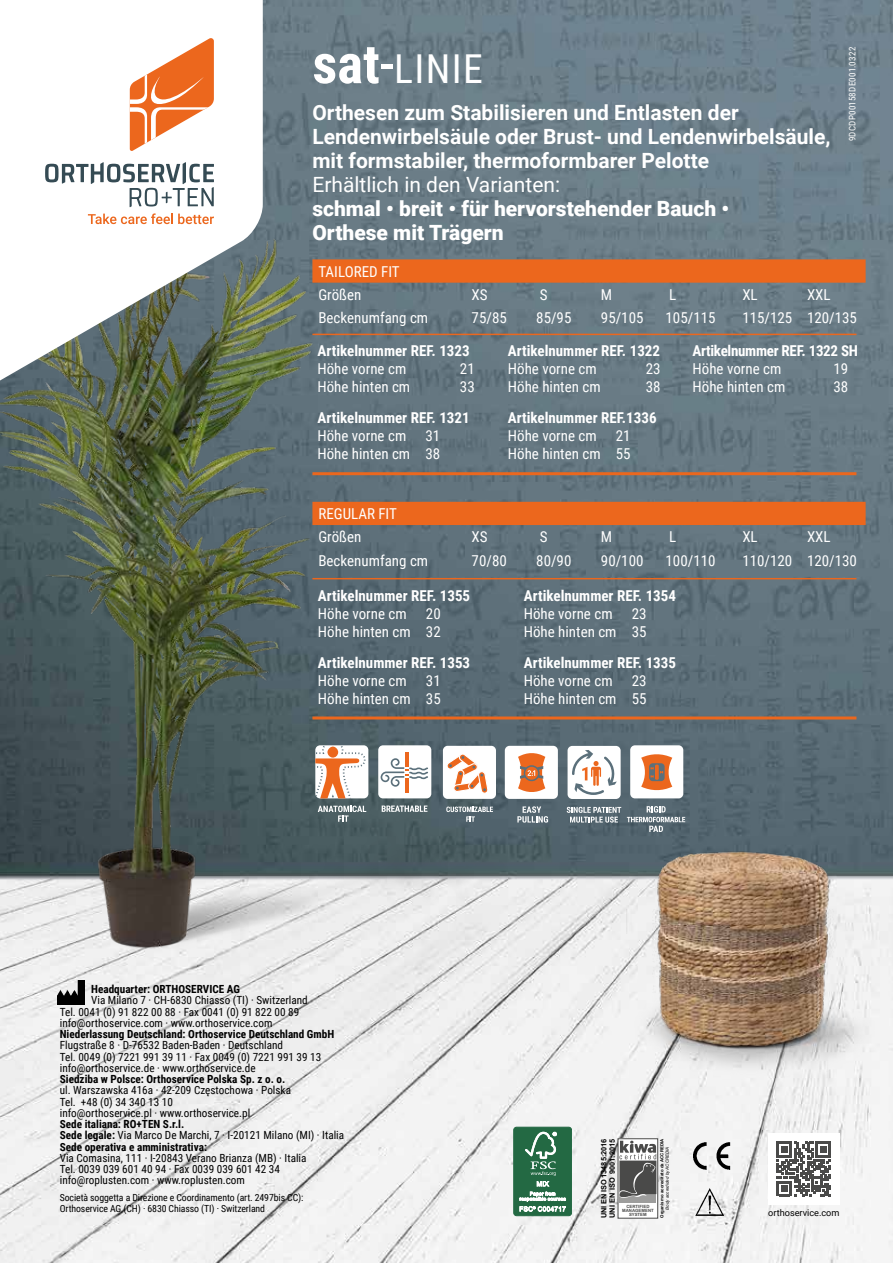
<style>
.page{position:relative;width:893px;height:1263px;background:#fff}
.page>*{position:absolute;margin:0;border:0;box-sizing:border-box;transform-origin:0 0}
.t1{font:39.9px "Roboto Condensed";letter-spacing:.035em;color:#fff}
.t2{font:700 21px/24px "Roboto";color:#fff}
.t3{font:900 21px/24px "Roboto";color:#fff}
.t4{font:21px "Roboto";color:#fff}
.t5{font:15px/18px "Roboto Condensed";color:#fff;text-align:right}
.t6{font:700 15px "Roboto Condensed";color:#fff}
.t7{font:700 15px "Roboto Condensed";letter-spacing:-.02em;color:#fff}
.t8{font:11.25px/11.2px "Roboto Condensed";color:#000}
.t9{font:700 11.25px/11.2px "Roboto Condensed";color:#000}
.t10{font:9.75px/11.2px "Roboto Condensed";letter-spacing:-.01em;color:#000}
.t11{font:9.15px "Roboto";color:#000}
.t12{font:9px "Roboto Condensed";letter-spacing:.03em;color:#fff}
.t13{font:700 7.35px "Arial";letter-spacing:-.005em;color:#000}
.t14{font:700 4.35px "Arial";letter-spacing:.01em;color:#000}
.t15{font:700 4.35px/4.1px "Arial";letter-spacing:.005em;color:#4a4a49;text-align:center}
.t16{font:italic 4.35px "Arial";letter-spacing:.01em;color:#000}
.s1{font-weight:700;font-size:54.75px}
.s2{font-size:54.75px}
.s3{font-weight:400}
</style>
<div class="page">
<img style="left:0;top:0;width:893px;height:1263px">
<img style="left:0;top:188px;width:524px;height:797px">
<img style="left:57px;top:980px;width:28px;height:25px">
<svg style="left:0;top:0;width:263px;height:413px"></svg>
<svg style="left:45px;top:162px;width:169px;height:45px"></svg>
<svg style="left:88px;top:213px;width:126px;height:11px"></svg>
<svg style="left:130px;top:37px;width:84px;height:114px"></svg>
<div style="left:768px;top:1133px;width:72px;height:72px;background:#fff"></div>
<svg style="left:777px;top:1142px;width:54px;height:54px"></svg>
<div style="left:618px;top:1139px;width:40px;height:79px;background:#fff"></div>
<div style="left:618px;top:1138px;width:40px;height:80px;border:1px solid #4a4a49"></div>
<div style="left:619px;top:1194px;width:37px;height:9px;background:#9d9d9c"></div>
<svg style="left:619px;top:1141px;width:37px;height:57px"></svg>
<img style="left:694px;top:1140px;width:36px;height:30px">
<img style="left:694px;top:1186px;width:29px;height:30px">
<svg style="left:312px;top:259px;width:554px;height:24px;background:#e76720"></svg>
<div style="left:312px;top:502px;width:554px;height:23px;background:#ec671d"></div>
<img style="left:627px;top:804px;width:266px;height:283px">
<hr style="left:312px;top:472px;width:544px;height:3px;background:#ec671d">
<hr style="left:312px;top:716px;width:544px;height:3px;background:#ec671d">
<hr style="left:312px;top:334px;width:544px;height:1px;background:#ec671d">
<hr style="left:312px;top:578px;width:544px;height:1px;background:#ec671d">
<div style="left:514px;top:1127px;width:58px;height:89px;background:#236943;border-radius:3px"></div>
<div style="left:513px;top:1127px;width:59px;height:89px;border:1px solid #236943;border-radius:3px"></div>
<svg style="left:519px;top:1132px;width:47px;height:79px"></svg>
<svg style="left:318px;top:806px;width:48px;height:16px"></svg>
<div style="left:315px;top:745px;width:53px;height:53px;background:#fff;border-radius:5px"></div>
<svg style="left:315px;top:745px;width:51px;height:53px"></svg>
<svg style="left:382px;top:805px;width:45px;height:7px"></svg>
<div style="left:378px;top:745px;width:53px;height:53px;background:#fff;border-radius:5px"></div>
<hr style="left:405px;top:753px;width:3px;height:14px;background:#ec671d">
<hr style="left:405px;top:778px;width:3px;height:15px;background:#ec671d">
<svg style="left:381px;top:758px;width:47px;height:29px"></svg>
<svg style="left:446px;top:806px;width:47px;height:16px"></svg>
<div style="left:443px;top:746px;width:53px;height:53px;background:#fff;border-radius:5px"></div>
<svg style="left:447px;top:754px;width:41px;height:40px"></svg>
<svg style="left:517px;top:806px;width:31px;height:17px"></svg>
<div style="left:505px;top:746px;width:53px;height:53px;background:#fff;border-radius:5px"></div>
<svg style="left:518px;top:752px;width:27px;height:41px"></svg>
<svg style="left:520px;top:765px;width:23px;height:16px"></svg>
<svg style="left:567px;top:807px;width:54px;height:16px"></svg>
<div style="left:568px;top:746px;width:53px;height:53px;background:#fff;border-radius:5px"></div>
<svg style="left:572px;top:750px;width:45px;height:45px"></svg>
<div style="left:630px;top:745px;width:53px;height:53px;background:#fff;border-radius:5px"></div>
<svg style="left:641px;top:753px;width:31px;height:38px"></svg>
<svg style="left:649px;top:763px;width:16px;height:18px"></svg>
<svg style="left:627px;top:806px;width:58px;height:26px;background:#74828a"></svg>
<h1 class="t1" style="left:312px;top:41px;width:172px"><span class="s1">sat</span><span class="s2">-</span>LINIE</h1>
<h2 class="t2" style="left:312px;top:100px;width:520px">Orthesen zum Stabilisieren und Entlasten der<br>Lendenwirbelsäule oder Brust- und Lendenwirbelsäule, mit formstabiler, thermoformbarer Pelotte</h2>
<h2 class="t4" style="left:312px;top:170px;width:249px">Erhältlich in den Varianten:</h2>
<h2 class="t3" style="left:312px;top:196px;width:418px">schmal • breit • für hervorstehender Bauch •<br>Orthese mit Trägern</h2>
<h3 class="t5" style="left:318px;top:259px;width:83px;line-height:23.2px;text-align:left">TAILORED FIT<br>Größen</h3>
<h3 class="t5" style="left:472px;top:285px;width:18px">XS</h3>
<h3 class="t5" style="left:540px;top:285px;width:9px">S</h3>
<h3 class="t5" style="left:601px;top:285px;width:13px">M</h3>
<h3 class="t5" style="left:669px;top:285px;width:9px">L</h3>
<h3 class="t5" style="left:742px;top:285px;width:17px">XL</h3>
<h3 class="t5" style="left:807px;top:285px;width:25px">XXL</h3>
<p class="t12" style="left:846px;top:141px;width:96px;rotate:-90deg">9DCDP00158DE001.0322</p>
<h3 class="t5" style="left:318px;top:308px;width:111px">Beckenumfang cm</h3>
<h3 class="t5" style="left:472px;top:308px;width:37px">75/85</h3>
<h3 class="t5" style="left:536px;top:308px;width:37px">85/95</h3>
<h3 class="t5" style="left:601px;top:308px;width:44px">95/105</h3>
<h3 class="t5" style="left:666px;top:308px;width:52px">105/115</h3>
<h3 class="t5" style="left:742px;top:308px;width:116px">115/125 120/135</h3>
<h3 class="t6" style="left:317px;top:340px;width:154px">Artikelnummer REF. 1323</h3>
<h3 class="t5" style="left:317px;top:359px;width:90px">Höhe vorne cm</h3>
<h3 class="t5" style="left:460px;top:359px;width:16px">21</h3>
<h3 class="t5" style="left:317px;top:377px;width:94px">Höhe hinten cm</h3>
<h3 class="t5" style="left:460px;top:377px;width:16px">33</h3>
<h3 class="t6" style="left:508px;top:340px;width:154px">Artikelnummer REF. 1322</h3>
<h3 class="t5" style="left:508px;top:359px;width:90px">Höhe vorne cm</h3>
<h3 class="t5" style="left:646px;top:359px;width:16px">23</h3>
<h3 class="t5" style="left:508px;top:377px;width:94px">Höhe hinten cm</h3>
<h3 class="t5" style="left:646px;top:377px;width:16px">38</h3>
<h3 class="t7" style="left:692px;top:340px;width:167px">Artikelnummer REF. 1322 SH</h3>
<h3 class="t5" style="left:692px;top:359px;width:90px">Höhe vorne cm</h3>
<h3 class="t5" style="left:833px;top:359px;width:16px">19</h3>
<h3 class="t5" style="left:692px;top:377px;width:94px">Höhe hinten cm</h3>
<h3 class="t5" style="left:833px;top:377px;width:16px">38</h3>
<h3 class="t6" style="left:317px;top:407px;width:154px">Artikelnummer REF. 1321</h3>
<h3 class="t5" style="left:317px;top:426px;width:90px">Höhe vorne cm</h3>
<h3 class="t5" style="left:317px;top:426px;width:124px">31<br>Höhe hinten cm 38</h3>
<h3 class="t6" style="left:508px;top:407px;width:150px">Artikelnummer REF.1336</h3>
<h3 class="t5" style="left:508px;top:426px;width:90px">Höhe vorne cm</h3>
<h3 class="t5" style="left:508px;top:426px;width:124px">21<br>Höhe hinten cm 55</h3>
<h3 class="t5" style="left:318px;top:501px;width:80px;line-height:23.2px;text-align:left">REGULAR FIT<br>Größen</h3>
<h3 class="t5" style="left:472px;top:527px;width:18px">XS</h3>
<h3 class="t5" style="left:540px;top:527px;width:9px">S</h3>
<h3 class="t5" style="left:601px;top:527px;width:13px">M</h3>
<h3 class="t5" style="left:669px;top:527px;width:9px">L</h3>
<h3 class="t5" style="left:742px;top:527px;width:17px">XL</h3>
<h3 class="t5" style="left:807px;top:527px;width:25px">XXL</h3>
<h3 class="t5" style="left:318px;top:551px;width:111px">Beckenumfang cm</h3>
<h3 class="t5" style="left:472px;top:551px;width:37px">70/80</h3>
<h3 class="t5" style="left:536px;top:551px;width:37px">80/90</h3>
<h3 class="t5" style="left:601px;top:551px;width:44px">90/100</h3>
<h3 class="t5" style="left:666px;top:551px;width:52px">100/110</h3>
<h3 class="t5" style="left:742px;top:551px;width:116px">110/120 120/130</h3>
<h3 class="t6" style="left:318px;top:585px;width:154px">Artikelnummer REF. 1355</h3>
<h3 class="t5" style="left:318px;top:604px;width:90px">Höhe vorne cm</h3>
<h3 class="t5" style="left:318px;top:604px;width:124px">20<br>Höhe hinten cm 32</h3>
<h3 class="t6" style="left:318px;top:652px;width:154px">Artikelnummer REF. 1353</h3>
<h3 class="t5" style="left:318px;top:671px;width:90px">Höhe vorne cm</h3>
<h3 class="t5" style="left:318px;top:671px;width:124px">31<br>Höhe hinten cm 35</h3>
<h3 class="t6" style="left:524px;top:585px;width:154px">Artikelnummer REF. 1354</h3>
<h3 class="t5" style="left:524px;top:604px;width:90px">Höhe vorne cm</h3>
<h3 class="t5" style="left:524px;top:604px;width:124px">23<br>Höhe hinten cm 35</h3>
<h3 class="t6" style="left:524px;top:652px;width:154px">Artikelnummer REF. 1335</h3>
<h3 class="t5" style="left:524px;top:671px;width:90px">Höhe vorne cm</h3>
<h3 class="t5" style="left:524px;top:671px;width:124px">23<br>Höhe hinten cm 55</h3>
<p class="t9" style="left:91px;top:983px;width:150px">Headquarter: ORTHOSERVICE AG</p>
<p class="t8" style="left:60px;top:994px;width:249px;text-indent:31px">Via Milano 7 · CH-6830 Chiasso (TI) · Switzerland<br>Tel. 0041 (0) 91 822 00 88 · Fax 0041 (0) 91 822 00 89 info@orthoservice.com · www.orthoservice.com</p>
<p class="t9" style="left:60px;top:1028px;width:276px">Niederlassung Deutschland: Orthoservice Deutschland GmbH</p>
<p class="t8" style="left:60px;top:1039px;width:263px">Flugstraße 8 · D-76532 Baden-Baden · Deutschland<br>Tel. 0049 (0) 7221 991 39 11 · Fax 0049 (0) 7221 991 39 13 info@orthoservice.de · www.orthoservice.de</p>
<p class="t9" style="left:60px;top:1073px;width:227px">Siedziba w Polsce: Orthoservice Polska Sp. z o. o.</p>
<p class="t8" style="left:60px;top:1084px;width:233px">ul. Warszawska 416a · 42-209 Częstochowa · Polska<br>Tel. +48 (0) 34 340 13 10<br>info@orthoservice.pl · www.orthoservice.pl</p>
<p class="t9" style="left:60px;top:1118px;width:286px">Sede italiana: RO+TEN S.r.l.<br>Sede legale: <span class="s3">Via Marco De Marchi, 7 · I-20121 Milano (MI) · Italia<br></span>Sede operativa e amministrativa:</p>
<p class="t8" style="left:60px;top:1152px;width:248px">Via Comasina, 111 · I-20843 Verano Brianza (MB) · Italia<br>Tel. 0039 039 601 40 94 · Fax 0039 039 601 42 34 info@roplusten.com · www.roplusten.com</p>
<p class="t10" style="left:60px;top:1191px;width:245px">Società soggetta a Direzione e Coordinamento (art. 2497bis CC):<br>Orthoservice AG (CH) · 6830 Chiasso (TI) · Switzerland</p>
<p class="t14" style="left:659px;top:1218px;width:81px;rotate:-90deg">Organismo accreditato da ACCREDIA</p>
<p class="t16" style="left:664px;top:1210px;width:65px;rotate:-90deg">Body accredided by ACCREDIA</p>
<p class="t13" style="left:607px;top:1218px;width:81px;rotate:-90deg">UNI EN ISO 9001:2015</p>
<p class="t13" style="left:599px;top:1218px;width:81px;rotate:-90deg">UNI EN ISO 13485:2016</p>
<p class="t15" style="left:622px;top:1205px;width:33px">CERTIFIED<br>MANAGEMENT<br>SYSTEM</p>
<p class="t11" style="left:768px;top:1206px;width:73px">orthoservice.com</p>
</div>
